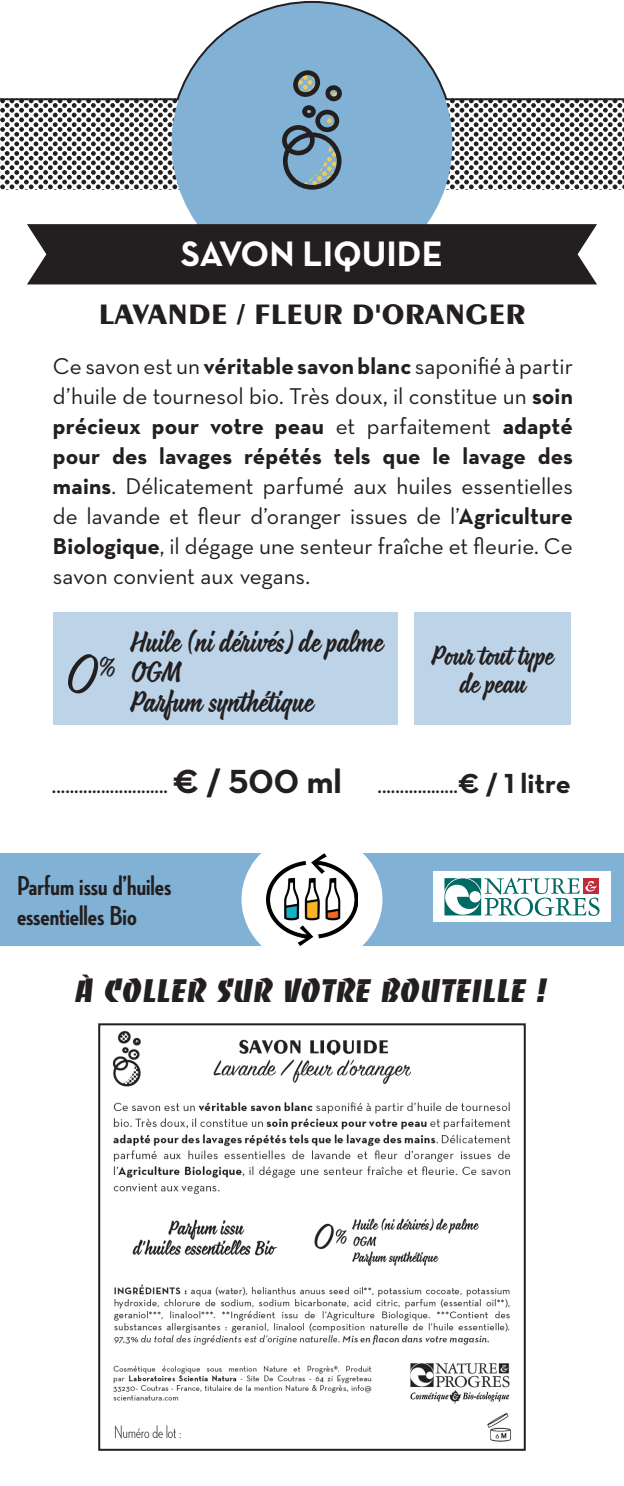
<style>
.page{position:relative;width:624px;height:1486px;background:#fff}
.page>*{position:absolute;margin:0;border:0;box-sizing:border-box;transform-origin:0 0}
.t1{font:62.4px "Sign Painter House Script";color:#231f20}
.t2{font:36px "Neutra Text Bold Alt";color:#fff}
.t3{font:32px "Banco Std";color:#231f20}
.t4{font:30.2px/30.2px "Coco FY";color:#231f20}
.t5{font:700 30px "Peignot LT Std";color:#231f20}
.t6{font:700 28px/30px "Neutraface Condensed";color:#231f20}
.t7{font:28px/28px "Coco FY";color:#231f20;text-align:center}
.t8{font:23.2px/30px "Neutraface Text";color:#231f20;text-align:justify}
.t9{font:600 20px "Neutraface Text";color:#231f20}
.s1{font-weight:700}
.s2{font-weight:700;font-size:34px}
.s3{font-weight:700;font-size:28px}
</style>
<div class="page">
<div style="left:53px;top:612px;width:344px;height:113px;background:#bdd4e8"></div>
<div style="left:414px;top:612px;width:157px;height:113px;background:#bdd4e8"></div>
<div style="left:171px;top:3px;width:281px;height:281px;background:#81b2d5;border-radius:50%"></div>
<div style="left:0;top:853px;width:624px;height:92px;background:#81b2d5"></div>
<div style="left:27px;top:224px;width:570px;height:60px;background:#231f20"></div>
<img style="left:112px;top:1030px;width:400px;height:412px">
<div style="left:98px;top:1023px;width:427px;height:427px;border:2px solid #231f20"></div>
<div style="left:433px;top:871px;width:177px;height:51px;background:#fff"></div>
<div style="left:241px;top:832px;width:141px;height:133px;background:#fff;border-radius:50%"></div>
<img style="left:266px;top:853px;width:92px;height:92px">
<svg style="left:0;top:70px;width:624px;height:120px"></svg>
<svg style="left:444px;top:877px;width:155px;height:39px"></svg>
<h2 class="t2" style="left:181px;top:232px;width:263px">SAVON LIQUIDE</h2>
<p class="t5" style="left:99px;top:297px;width:428px">LAVANDE / FLEUR D'ORANGER</p>
<p class="t8" style="left:53px;top:351px;width:521px">Ce savon est un <span class="s1">véritable savon blanc</span> saponifié à partir d’huile de tournesol bio. Très doux, il constitue un <span class="s1">soin précieux pour votre peau</span> et parfaitement <span class="s1">adapté pour des lavages répétés tels que le lavage des mains</span>. Délicatement parfumé aux huiles essentielles de lavande et fleur d’oranger issues de l’<span class="s1">Agriculture Biologique</span>, il dégage une senteur fraîche et fleurie. Ce savon convient aux vegans.</p>
<h1 class="t1" style="left:65px;top:639px;width:52px">0<sup>%</sup></h1>
<h3 class="t4" style="left:131px;top:627px;width:253px">Huile (ni dérivés) de palme<br>OGM<br>Parfum synthétique</h3>
<p class="t7" style="left:432px;top:641px;width:123px">Pour tout type de peau</p>
<p class="t9" style="left:52px;top:774px;width:520px">.......................... <span class="s2">€ / 500 ml</span> ..................<span class="s3">€ / 1 litre</span></p>
<p class="t6" style="left:17px;top:870px;width:156px">Parfum issu d’huiles essentielles Bio</p>
<h3 class="t3" style="left:76px;top:972px;width:473px">À COLLER SUR VOTRE BOUTEILLE !</h3>
</div>
